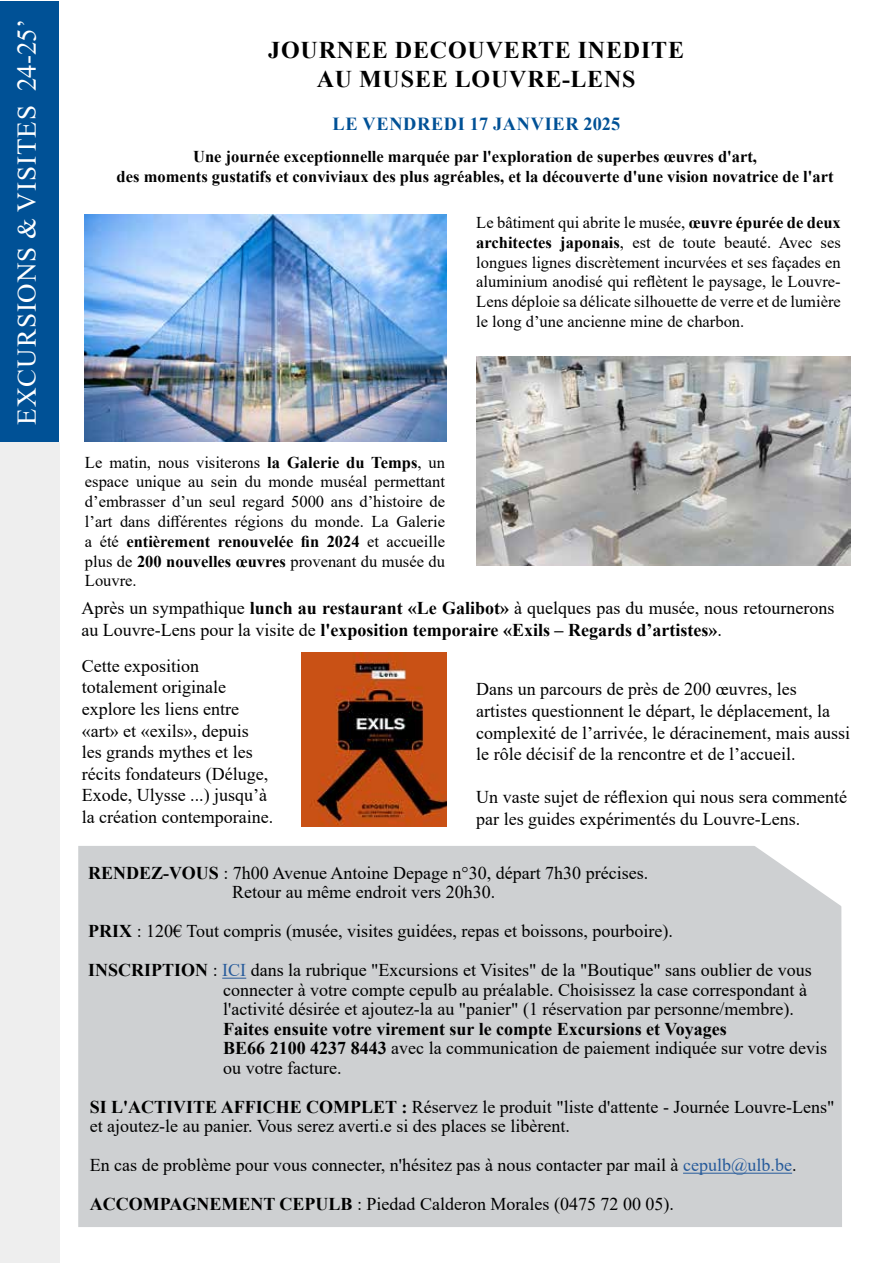
<style>
.page{position:relative;width:893px;height:1263px;background:#fff}
.page>*{position:absolute;margin:0;border:0;box-sizing:border-box;transform-origin:0 0}
.t1{font:27px "Times New Roman";letter-spacing:.035em;color:#fff}
.t2{font:700 24px/28.8px "Times New Roman";letter-spacing:.035em;color:#000;text-align:center}
.t3{font:700 18.3px "Times New Roman";letter-spacing:.035em;color:#005196}
.t4{font:18px/21.6px "Times New Roman";color:#000}
.t5{font:700 18px/19.5px "Times New Roman";color:#000}
.t6{font:16.5px/19.8px "Times New Roman";color:#000;text-align:justify}
.t7{font:700 16.5px/19.8px "Times New Roman";color:#000;text-align:center}
.s1{font-weight:700}
.s2{color:#275b9b}
.s3{font-weight:400}
</style>
<div class="page">
<div style="left:1px;top:1px;width:58px;height:441px;background:#005196"></div>
<div style="left:0;top:442px;width:60px;height:821px;background:#eee"></div>
<div style="left:78px;top:846px;width:764px;height:381px;background:#ced0d2"></div>
<svg style="left:743px;top:846px;width:99px;height:61px"></svg>
<svg style="left:222px;top:978px;width:24px;height:1px"></svg>
<hr style="left:683px;top:1173px;width:109px;height:1px;background:#275b9b">
<img style="left:85px;top:215px;width:361px;height:226px">
<img style="left:476px;top:356px;width:374px;height:210px">
<img style="left:302px;top:653px;width:144px;height:173px">
<h1 class="t1" style="left:8px;top:425px;width:407px;rotate:-90deg">EXCURSIONS &amp; VISITES 24-25’</h1>
<h2 class="t2" style="left:268px;top:35px;width:417px">JOURNEE DECOUVERTE INEDITE<br>AU MUSEE LOUVRE-LENS</h2>
<p class="t3" style="left:332px;top:111px;width:289px">LE VENDREDI 17 JANVIER 2025</p>
<p class="t7" style="left:117px;top:146px;width:718px">Une journée exceptionnelle marquée par l'exploration de superbes œuvres d'art,<br>des moments gustatifs et conviviaux des plus agréables, et la découverte d'une vision novatrice de l'art</p>
<p class="t6" style="left:476px;top:212px;width:366px">Le bâtiment qui abrite le musée, <span class="s1">œuvre épurée de deux architectes japonais</span>, est de toute beauté. Avec ses longues lignes discrètement incurvées et ses façades en aluminium anodisé qui reflètent le paysage, le Louvre-Lens déploie sa délicate silhouette de verre et de lumière le long d’une ancienne mine de charbon.</p>
<p class="t6" style="left:85px;top:452px;width:362px">Le matin, nous visiterons <span class="s1">la Galerie du Temps</span>, un espace unique au sein du monde muséal permettant d’embrasser d’un seul regard 5000 ans d’histoire de l’art dans différentes régions du monde. La Galerie a été <span class="s1">entièrement renouvelée fin 2024</span> et accueille plus de <span class="s1">200 nouvelles œuvres</span> provenant du musée du Louvre.</p>
<p class="t4" style="left:81px;top:597px;width:754px">Après un sympathique <span class="s1">lunch au restaurant «Le Galibot»</span> à quelques pas du musée, nous retournerons au Louvre-Lens pour la visite de <span class="s1">l'exposition temporaire «Exils – Regards d’artistes»</span>.</p>
<p class="t4" style="left:82px;top:654px;width:193px">Cette exposition totalement originale explore les liens entre «art» et «exils», depuis les grands mythes et les récits fondateurs (Déluge,<br>Exode, Ulysse ...) jusqu’à la création contemporaine.</p>
<p class="t4" style="left:476px;top:678px;width:375px">Dans un parcours de près de 200 œuvres, les artistes questionnent le départ, le déplacement, la complexité de l’arrivée, le déracinement, mais aussi le rôle décisif de la rencontre et de l’accueil.</p>
<p class="t4" style="left:476px;top:786px;width:372px">Un vaste sujet de réflexion qui nous sera commenté par les guides expérimentés du Louvre-Lens.</p>
<p class="t4" style="left:88px;top:862px;width:561px;line-height:19.5px;text-align:center"><span class="s1">RENDEZ-VOUS</span> : 7h00 Avenue Antoine Depage n°30, départ 7h30 précises.<br>Retour au même endroit vers 20h30.</p>
<p class="t4" style="left:88px;top:911px;width:725px;line-height:39px"><span class="s1">PRIX</span> : 120€ Tout compris (musée, visites guidées, repas et boissons, pourboire).<br><span class="s1">INSCRIPTION</span> : <span class="s2">ICI</span> dans la rubrique "Excursions et Visites" de la "Boutique" sans oublier de vous</p>
<p class="t4" style="left:223px;top:979px;width:585px;line-height:19.5px">connecter à votre compte cepulb au préalable. Choisissez la case correspondant à l'activité désirée et ajoutez-la au "panier" (1 réservation par personne/membre).</p>
<p class="t5" style="left:223px;top:1018px;width:605px">Faites ensuite votre virement sur le compte Excursions et Voyages<br>BE66 2100 4237 8443 <span class="s3">avec la communication de paiement indiquée sur votre devis ou votre facture.</span></p>
<p class="t4" style="left:90px;top:1096px;width:746px;line-height:19.5px"><span class="s1">SI L'ACTIVITE AFFICHE COMPLET :</span> Réservez le produit "liste d'attente - Journée Louvre-Lens" et ajoutez-le au panier. Vous serez averti.e si des places se libèrent.</p>
<p class="t4" style="left:90px;top:1145px;width:708px;line-height:39px">En cas de problème pour vous connecter, n'hésitez pas à nous contacter par mail à <span class="s2">cepulb@ulb.be</span>.<br><span class="s1">ACCOMPAGNEMENT CEPULB</span> : Piedad Calderon Morales (0475 72 00 05).</p>
</div>
